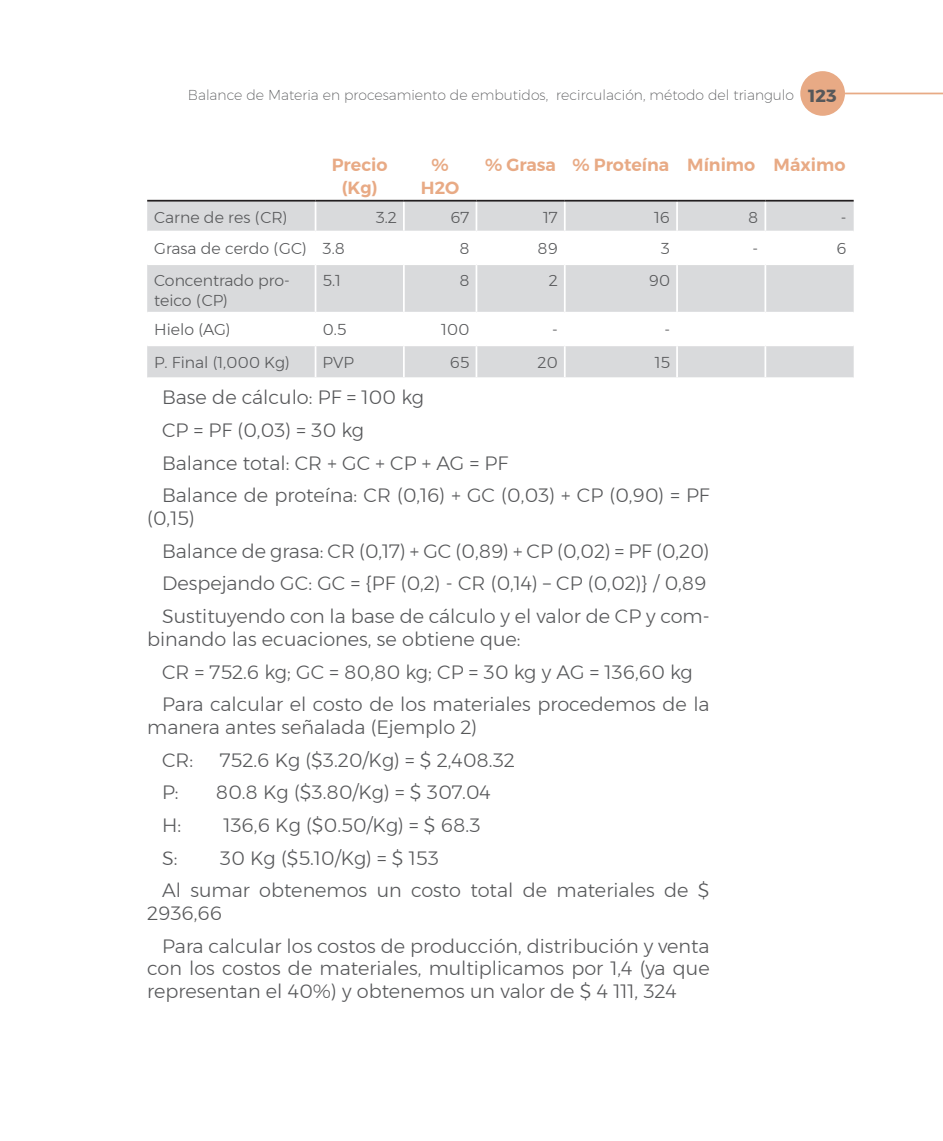
<style>
.page{position:relative;width:943px;height:1141px;background:#fff}
.page>*{position:absolute;margin:0;border:0;box-sizing:border-box;transform-origin:0 0}
.body_sangria{font:300 19.25px/22.8px "Montserrat";color:#57585a}
.Tema_de_los_cuadros{font:600 17.5px/22.8px "Montserrat";color:#e8aa85;text-align:center}
.body_cuadros{font:300 15.75px/19.2px "Montserrat";color:#57585a}
.body-cuadors_con_num{font:300 15.75px "Montserrat";color:#57585a}
.t1{font:200 14px "Montserrat";color:#57585a}
.s1{font-weight:700;font-size:17.5px}
</style>
<div class="page">
<div style="left:800px;top:71px;width:45px;height:45px;background:#e8aa85;border-radius:50%"></div>
<hr style="left:845px;top:93px;width:98px;height:1px;background:#e8aa85">
<svg style="left:147px;top:202px;width:706px;height:175px;fill:#d9dadc"></svg>
<svg style="left:315px;top:202px;width:1px;height:29px"></svg>
<hr style="left:403px;top:202px;width:2px;height:29px;background:#fff">
<hr style="left:475px;top:202px;width:2px;height:29px;background:#fff">
<svg style="left:564px;top:202px;width:1px;height:29px"></svg>
<hr style="left:676px;top:202px;width:2px;height:29px;background:#fff">
<hr style="left:764px;top:202px;width:2px;height:29px;background:#fff">
<hr style="left:147px;top:231px;width:168px;height:1px;background:#fff">
<hr style="left:315px;top:231px;width:89px;height:1px;background:#fff">
<hr style="left:315px;top:232px;width:1px;height:31px;background:#fff">
<hr style="left:404px;top:231px;width:72px;height:1px;background:#fff">
<hr style="left:403px;top:232px;width:2px;height:31px;background:#fff">
<hr style="left:476px;top:231px;width:88px;height:1px;background:#fff">
<hr style="left:475px;top:232px;width:2px;height:31px;background:#fff">
<hr style="left:564px;top:231px;width:113px;height:1px;background:#fff">
<hr style="left:564px;top:232px;width:1px;height:31px;background:#fff">
<hr style="left:677px;top:231px;width:88px;height:1px;background:#fff">
<hr style="left:676px;top:232px;width:2px;height:31px;background:#fff">
<hr style="left:765px;top:231px;width:88px;height:1px;background:#fff">
<hr style="left:764px;top:232px;width:2px;height:31px;background:#fff">
<hr style="left:147px;top:263px;width:168px;height:2px;background:#fff">
<hr style="left:315px;top:263px;width:89px;height:2px;background:#fff">
<hr style="left:315px;top:265px;width:1px;height:47px;background:#fff">
<hr style="left:404px;top:263px;width:72px;height:2px;background:#fff">
<hr style="left:403px;top:265px;width:2px;height:47px;background:#fff">
<hr style="left:476px;top:263px;width:88px;height:2px;background:#fff">
<hr style="left:475px;top:265px;width:2px;height:47px;background:#fff">
<hr style="left:564px;top:263px;width:113px;height:2px;background:#fff">
<hr style="left:564px;top:265px;width:1px;height:47px;background:#fff">
<hr style="left:677px;top:263px;width:88px;height:2px;background:#fff">
<hr style="left:676px;top:265px;width:2px;height:47px;background:#fff">
<hr style="left:765px;top:263px;width:88px;height:2px;background:#fff">
<hr style="left:764px;top:265px;width:2px;height:47px;background:#fff">
<hr style="left:147px;top:312px;width:168px;height:2px;background:#fff">
<hr style="left:315px;top:312px;width:89px;height:2px;background:#fff">
<hr style="left:315px;top:314px;width:1px;height:30px;background:#fff">
<hr style="left:404px;top:312px;width:72px;height:2px;background:#fff">
<hr style="left:403px;top:314px;width:2px;height:30px;background:#fff">
<hr style="left:476px;top:312px;width:88px;height:2px;background:#fff">
<hr style="left:475px;top:314px;width:2px;height:30px;background:#fff">
<hr style="left:564px;top:312px;width:113px;height:2px;background:#fff">
<hr style="left:564px;top:314px;width:1px;height:30px;background:#fff">
<hr style="left:677px;top:312px;width:88px;height:2px;background:#fff">
<hr style="left:676px;top:314px;width:2px;height:30px;background:#fff">
<hr style="left:765px;top:312px;width:88px;height:2px;background:#fff">
<hr style="left:764px;top:314px;width:2px;height:30px;background:#fff">
<hr style="left:147px;top:344px;width:168px;height:2px;background:#fff">
<hr style="left:315px;top:344px;width:89px;height:2px;background:#fff">
<hr style="left:315px;top:346px;width:1px;height:31px;background:#fff">
<hr style="left:404px;top:344px;width:72px;height:2px;background:#fff">
<hr style="left:403px;top:346px;width:2px;height:31px;background:#fff">
<hr style="left:476px;top:344px;width:88px;height:2px;background:#fff">
<hr style="left:475px;top:346px;width:2px;height:31px;background:#fff">
<hr style="left:564px;top:344px;width:113px;height:2px;background:#fff">
<hr style="left:564px;top:346px;width:1px;height:31px;background:#fff">
<hr style="left:677px;top:344px;width:88px;height:2px;background:#fff">
<hr style="left:676px;top:346px;width:2px;height:31px;background:#fff">
<hr style="left:765px;top:344px;width:88px;height:2px;background:#fff">
<hr style="left:764px;top:346px;width:2px;height:31px;background:#fff">
<hr style="left:147px;top:200px;width:168px;height:2px;background:#231f20">
<hr style="left:315px;top:200px;width:89px;height:2px;background:#231f20">
<hr style="left:404px;top:200px;width:72px;height:2px;background:#231f20">
<hr style="left:476px;top:200px;width:88px;height:2px;background:#231f20">
<hr style="left:564px;top:200px;width:113px;height:2px;background:#231f20">
<hr style="left:677px;top:200px;width:88px;height:2px;background:#231f20">
<hr style="left:765px;top:200px;width:88px;height:2px;background:#231f20">
<p class="t1" style="left:188px;top:85px;width:650px">Balance de Materia en procesamiento de embutidos, recirculación, método del triangulo <span class="s1">123</span></p>
<p class="Tema_de_los_cuadros" style="left:332px;top:153px;width:57px">Precio (Kg)</p>
<p class="Tema_de_los_cuadros" style="left:421px;top:153px;width:40px">%<br>H2O</p>
<p class="Tema_de_los_cuadros" style="left:485px;top:153px;width:72px">% Grasa</p>
<p class="Tema_de_los_cuadros" style="left:572px;top:153px;width:98px">% Proteína</p>
<p class="Tema_de_los_cuadros" style="left:687px;top:153px;width:70px">Mínimo</p>
<p class="Tema_de_los_cuadros" style="left:773px;top:153px;width:73px">Máximo</p>
<p class="body_cuadros" style="left:154px;top:207px;width:135px">Carne de res (CR)</p>
<p class="body-cuadors_con_num" style="left:375px;top:206px;width:23px">3.2</p>
<p class="body-cuadors_con_num" style="left:450px;top:206px;width:20px">67</p>
<p class="body-cuadors_con_num" style="left:543px;top:206px;width:16px">17</p>
<p class="body-cuadors_con_num" style="left:654px;top:206px;width:17px">16</p>
<p class="body-cuadors_con_num" style="left:748px;top:206px;width:12px">8</p>
<p class="body-cuadors_con_num" style="left:841px;top:206px;width:7px">-</p>
<p class="body_cuadros" style="left:154px;top:238px;width:154px">Grasa de cerdo (GC)</p>
<p class="body_cuadros" style="left:322px;top:238px;width:24px">3.8</p>
<p class="body-cuadors_con_num" style="left:459px;top:236px;width:12px">8</p>
<p class="body-cuadors_con_num" style="left:537px;top:236px;width:22px">89</p>
<p class="body-cuadors_con_num" style="left:661px;top:236px;width:11px">3</p>
<p class="body-cuadors_con_num" style="left:752px;top:236px;width:7px">-</p>
<p class="body-cuadors_con_num" style="left:836px;top:236px;width:12px">6</p>
<p class="body_cuadros" style="left:154px;top:271px;width:137px">Concentrado pro&shy;teico (CP)</p>
<p class="body_cuadros" style="left:322px;top:271px;width:20px">5.1</p>
<p class="body-cuadors_con_num" style="left:459px;top:269px;width:12px">8</p>
<p class="body-cuadors_con_num" style="left:549px;top:269px;width:10px">2</p>
<p class="body-cuadors_con_num" style="left:648px;top:269px;width:23px">90</p>
<p class="body_cuadros" style="left:154px;top:319px;width:78px">Hielo (AG)</p>
<p class="body_cuadros" style="left:322px;top:319px;width:25px">0.5</p>
<p class="body-cuadors_con_num" style="left:441px;top:318px;width:30px">100</p>
<p class="body-cuadors_con_num" style="left:552px;top:318px;width:7px">-</p>
<p class="body-cuadors_con_num" style="left:664px;top:318px;width:7px">-</p>
<p class="body_cuadros" style="left:154px;top:352px;width:137px">P. Final (1,000 Kg)</p>
<p class="body_cuadros" style="left:322px;top:352px;width:33px">PVP</p>
<p class="body-cuadors_con_num" style="left:450px;top:350px;width:21px">65</p>
<p class="body-cuadors_con_num" style="left:537px;top:350px;width:22px">20</p>
<p class="body-cuadors_con_num" style="left:654px;top:350px;width:17px">15</p>
<p class="body_sangria" style="left:162px;top:386px;width:263px">Base de cálculo: PF = 100 kg</p>
<p class="body_sangria" style="left:162px;top:418px;width:203px">CP = PF (0,03) = 30 kg</p>
<p class="body_sangria" style="left:162px;top:451px;width:347px">Balance total: CR + GC + CP + AG = PF</p>
<p class="body_sangria" style="left:147px;top:484px;width:564px;text-indent:15px">Balance de proteína: CR (0,16) + GC (0,03) + CP (0,90) = PF (0,15)</p>
<p class="body_sangria" style="left:162px;top:539px;width:549px">Balance de grasa: CR (0,17) + GC (0,89) + CP (0,02) = PF (0,20)</p>
<p class="body_sangria" style="left:162px;top:572px;width:546px">Despejando GC: GC = {PF (0,2) - CR (0,14) – CP (0,02)} / 0,89</p>
<p class="body_sangria" style="left:147px;top:605px;width:564px;text-indent:15px">Sustituyendo con la base de cálculo y el valor de CP y com&shy;binando las ecuaciones, se obtiene que:</p>
<p class="body_sangria" style="left:162px;top:660px;width:532px">CR = 752.6 kg; GC = 80,80 kg; CP = 30 kg y AG = 136,60 kg</p>
<p class="body_sangria" style="left:147px;top:693px;width:564px;text-indent:15px">Para calcular el costo de los materiales procedemos de la manera antes señalada (Ejemplo 2)</p>
<p class="body_sangria" style="left:162px;top:748px;width:33px">CR:</p>
<p class="body_sangria" style="left:220px;top:748px;width:296px">752.6 Kg ($3.20/Kg) = $ 2,408.32</p>
<p class="body_sangria" style="left:162px;top:781px;width:18px">P:</p>
<p class="body_sangria" style="left:216px;top:781px;width:276px">80.8 Kg ($3.80/Kg) = $ 307.04</p>
<p class="body_sangria" style="left:162px;top:813px;width:21px">H:</p>
<p class="body_sangria" style="left:223px;top:813px;width:258px">136,6 Kg ($0.50/Kg) = $ 68.3</p>
<p class="body_sangria" style="left:162px;top:846px;width:17px">S:</p>
<p class="body_sangria" style="left:220px;top:846px;width:220px">30 Kg ($5.10/Kg) = $ 153</p>
<p class="body_sangria" style="left:147px;top:879px;width:564px;text-indent:15px">Al sumar obtenemos un costo total de materiales de $<br>2936,66</p>
<p class="body_sangria" style="left:147px;top:934px;width:564px;text-align:justify;text-indent:15px">Para calcular los costos de producción, distribución y venta con los costos de materiales, multiplicamos por 1,4 (ya que representan el 40%) y obtenemos un valor de $ 4 111, 324</p>
</div>
